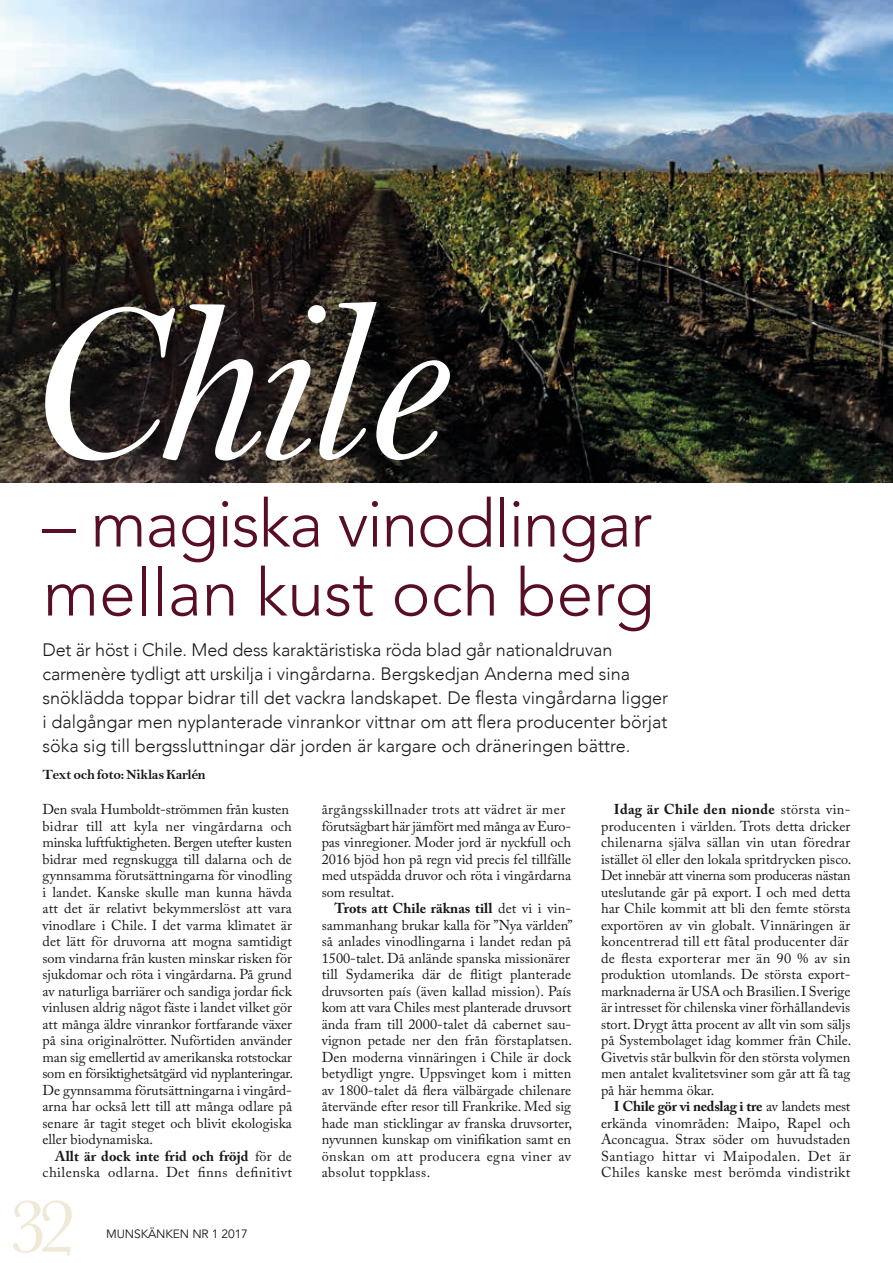
<style>
.page{position:relative;width:893px;height:1263px;background:#fff}
.page>*{position:absolute;margin:0;border:0;box-sizing:border-box;transform-origin:0 0}
.t1{font:232.8px "Bell MT Italic";letter-spacing:-.05em;color:#fff}
.t2{font:78px "Baskerville";color:#f1e9d8}
.t3{font:300 66px/69px "Avenir";letter-spacing:-.02em;color:#580e24}
.t4{font:300 18px/24px "Avenir";color:#181816}
.t5{font:14.25px/16.5px "Adobe Caslon Pro";color:#181816}
.t6{font:14.25px/16.5px "Adobe Caslon Pro";letter-spacing:.03em;color:#181816;text-align:right}
.t7{font:14.25px "Bell MT Bold";letter-spacing:-.03em;color:#181816}
.t8{font:12px "Avenir";letter-spacing:-.01em;color:#181816}
.s1{font-weight:700}
</style>
<div class="page">
<img style="left:0;top:0;width:893px;height:482px">
<h1 class="t1" style="left:20px;top:262px;width:422px">Chile</h1>
<h3 class="t3" style="left:43px;top:491px;width:613px">– magiska vinodlingar mellan kust och berg</h3>
<p class="t4" style="left:43px;top:638px;width:627px">Det är höst i Chile. Med dess karaktäristiska röda blad går nationaldruvan carmenère tydligt att urskilja i vingårdarna. Bergskedjan Anderna med sina snöklädda toppar bidrar till det vackra landskapet. De flesta vingårdarna ligger i dalgångar men nyplanterade vinrankor vittnar om att flera producenter börjat söka sig till bergssluttningar där jorden är kargare och dräneringen bättre.</p>
<p class="t7" style="left:43px;top:767px;width:165px">Text och foto: Niklas Karlén</p>
<p class="t5" style="left:43px;top:801px;width:252px">Den svala Humboldt-strömmen från kusten bidrar till att kyla ner vingårdarna och minska luftfuktigheten. Bergen utefter kusten bidrar med regnskugga till dalarna och de gynnsamma förutsättningarna för vinodling i landet. Kanske skulle man kunna hävda att det är relativt bekymmerslöst att vara vinodlare i Chile. I det varma klimatet är det lätt för druvorna att mogna samtidigt som vindarna från kusten minskar risken för sjukdomar och röta i vingårdarna. På grund av naturliga barriärer och sandiga jordar fick vinlusen aldrig något fäste i landet vilket gör att många äldre vinrankor fortfarande växer på sina originalrötter. Nuförtiden använder man sig emellertid av amerikanska rotstockar som en försiktighetsåtgärd vid nyplanteringar.<br>De gynnsamma förutsättningarna i vingård&shy;arna har också lett till att många odlare på senare år tagit steget och blivit ekologiska eller biodynamiska.</p>
<p class="t6" style="left:43px;top:1147px;width:251px"><span class="s1">Allt är dock inte frid och fröjd</span> för de chilenska odlarna. Det finns definitivt</p>
<h2 class="t2" style="left:9px;top:1181px;width:70px">32</h2>
<p class="t8" style="left:106px;top:1226px;width:143px">MUNSKÄNKEN NR 1 2017</p>
<p class="t5" style="left:322px;top:801px;width:251px">årgångsskillnader trots att vädret är mer förutsägbart här jämfört med många av Euro&shy;pas vinregioner. Moder jord är nyckfull och 2016 bjöd hon på regn vid precis fel tillfälle med utspädda druvor och röta i vingårdarna som resultat.</p>
<p class="t5" style="left:322px;top:900px;width:252px;text-indent:13px"><span class="s1">Trots att Chile räknas till</span> det vi i vin&shy;sammanhang brukar kalla för ”Nya världen” så anlades vinodlingarna i landet redan på 1500-talet. Då anlände spanska missionärer till Sydamerika där de flitigt planterade druvsorten país (även kallad mission). País kom att vara Chiles mest planterade druvsort ända fram till 2000-talet då cabernet sau&shy;vignon petade ner den från förstaplatsen.<br>Den moderna vinnäringen i Chile är dock betydligt yngre. Uppsvinget kom i mitten av 1800-talet då flera välbärgade chilenare återvände efter resor till Frankrike. Med sig hade man sticklingar av franska druvsorter, nyvunnen kunskap om vinifikation samt en önskan om att producera egna viner av absolut toppklass.</p>
<p class="t5" style="left:601px;top:801px;width:252px;text-indent:13px"><span class="s1">Idag är Chile den nionde</span> största vin&shy;producenten i världen. Trots detta dricker chilenarna själva sällan vin utan föredrar istället öl eller den lokala spritdrycken pisco.<br>Det innebär att vinerna som produceras nästan uteslutande går på export. I och med detta har Chile kommit att bli den femte största exportören av vin globalt. Vinnäringen är koncentrerad till ett fåtal producenter där de flesta exporterar mer än 90 % av sin produktion utomlands. De största export&shy;marknaderna är USA och Brasilien. I Sverige är intresset för chilenska viner förhållandevis stort. Drygt åtta procent av allt vin som säljs på Systembolaget idag kommer från Chile.<br>Givetvis står bulkvin för den största volymen men antalet kvalitetsviner som går att få tag på här hemma ökar.</p>
<p class="t5" style="left:601px;top:1098px;width:251px;text-align:justify;text-indent:13px"><span class="s1">I Chile gör vi nedslag i tre</span> av landets mest erkända vinområden: Maipo, Rapel och Aconcagua. Strax söder om huvudstaden Santiago hittar vi Maipodalen. Det är Chiles kanske mest berömda vindistrikt</p>
</div>
